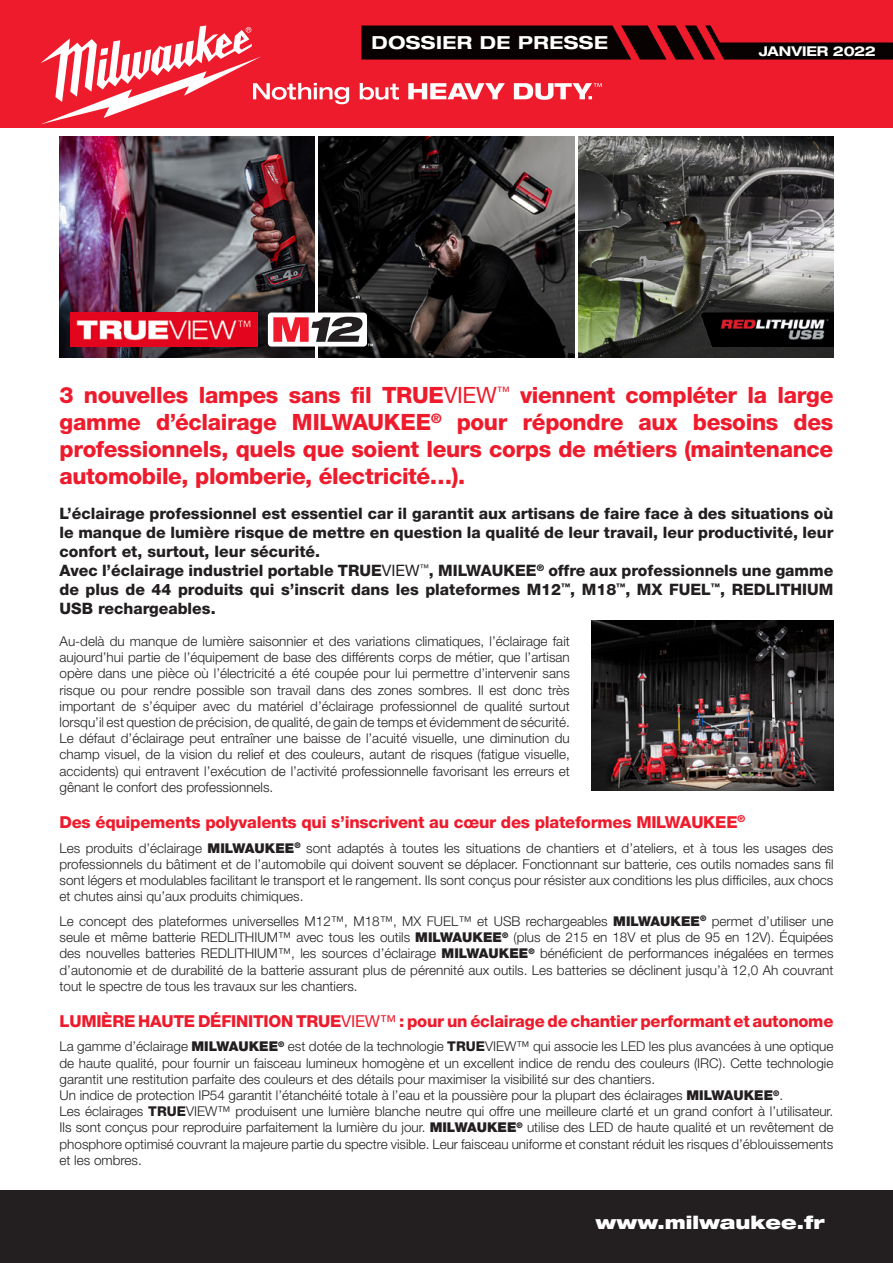
<style>
.page{position:relative;width:893px;height:1263px;background:#fff}
.page>*{position:absolute;margin:0;border:0;box-sizing:border-box;transform-origin:0 0}
.t1{font:800 22.5px/27px "Helvetica Neue";letter-spacing:-.015em;color:#ee1b2c;text-align:justify}
.t2{font:900 expanded 18px "Helvetica Neue";color:#fff}
.t3{font:700 expanded 18px "Helvetica Neue";letter-spacing:.025em;color:#fff}
.t4{font:800 16.5px "Helvetica Neue";letter-spacing:-.015em;color:#ee1b2c}
.t5{font:800 15.75px/18.9px "Helvetica Neue";color:#231f20;text-align:justify}
.t6{font:300 13.5px/16.2px "Helvetica Neue";color:#231f20;text-align:justify}
.t7{font:700 expanded 13.5px "Helvetica Neue";letter-spacing:-.01em;color:#fff}
.s1{font-weight:400}
.s2{font-weight:900}
.s3{font-weight:800}
</style>
<div class="page">
<div style="left:0;top:0;width:893px;height:128px;background:#ee1b2c"></div>
<div style="left:0;top:1191px;width:893px;height:72px;background:#231f20"></div>
<svg style="left:41px;top:26px;width:852px;height:98px"></svg>
<img style="left:60px;top:136px;width:255px;height:221px">
<img style="left:319px;top:136px;width:255px;height:221px">
<img style="left:578px;top:136px;width:255px;height:221px">
<div style="left:268px;top:313px;width:99px;height:34px;background:#fff;border-radius:4px"></div>
<svg style="left:273px;top:317px;width:100px;height:29px"></svg>
<img style="left:70px;top:313px;width:187px;height:34px">
<img style="left:702px;top:313px;width:131px;height:34px">
<img style="left:591px;top:621px;width:242px;height:170px">
<p class="t3" style="left:372px;top:31px;width:238px">DOSSIER DE PRESSE</p>
<p class="t7" style="left:759px;top:43px;width:119px">JANVIER 2022</p>
<p class="t1" style="left:60px;top:381px;width:775px">3 nouvelles lampes sans fil TRUE<span class="s1">VIEW</span><sup>™</sup> viennent compléter la large gamme d’éclairage MILWAUKEE<sup>®</sup> pour répondre aux besoins des professionnels, quels que soient leurs corps de métiers (maintenance automobile, plomberie, électricité…).</p>
<p class="t5" style="left:60px;top:504px;width:775px">L’éclairage professionnel est essentiel car il garantit aux artisans de faire face à des situations où le manque de lumière risque de mettre en question la qualité de leur travail, leur productivité, leur confort et, surtout, leur sécurité.</p>
<p class="t5" style="left:60px;top:561px;width:775px">Avec l’éclairage industriel portable TRUE<span class="s1">VIEW</span><sup>™</sup>, MILWAUKEE<sup>®</sup> offre aux professionnels une gamme de plus de 44 produits qui s’inscrit dans les plateformes M12<sup>™</sup>, M18<sup>™</sup>, MX FUEL<sup>™</sup>, REDLITHIUM USB rechargeables.</p>
<p class="t6" style="left:60px;top:633px;width:512px">Au-delà du manque de lumière saisonnier et des variations climatiques, l’éclairage fait aujourd’hui partie de l’équipement de base des différents corps de métier, que l’artisan opère dans une pièce où l’électricité a été coupée pour lui permettre d’intervenir sans risque ou pour rendre possible son travail dans des zones sombres. Il est donc très important de s’équiper avec du matériel d’éclairage professionnel de qualité surtout lorsqu’il est question de précision, de qualité, de gain de temps et évidemment de sécurité.<br>Le défaut d’éclairage peut entraîner une baisse de l’acuité visuelle, une diminution du champ visuel, de la vision du relief et des couleurs, autant de risques (fatigue visuelle, accidents) qui entravent l’exécution de l’activité professionnelle favorisant les erreurs et gênant le confort des professionnels.</p>
<p class="t4" style="left:60px;top:812px;width:687px">Des équipements polyvalents qui s’inscrivent au cœur des plateformes MILWAUKEE<sup>®</sup></p>
<p class="t6" style="left:60px;top:839px;width:775px">Les produits d’éclairage <span class="s2">MILWAUKEE</span><sup>®</sup> sont adaptés à toutes les situations de chantiers et d’ateliers, et à tous les usages des professionnels du bâtiment et de l’automobile qui doivent souvent se déplacer. Fonctionnant sur batterie, ces outils nomades sans fil sont légers et modulables facilitant le transport et le rangement. Ils sont conçus pour résister aux conditions les plus difficiles, aux chocs et chutes ainsi qu’aux produits chimiques.</p>
<p class="t6" style="left:60px;top:913px;width:775px">Le concept des plateformes universelles M12™, M18™, MX FUEL™ et USB rechargeables <span class="s2">MILWAUKEE</span><sup>®</sup> permet d’utiliser une seule et même batterie REDLITHIUM™ avec tous les outils <span class="s2">MILWAUKEE</span><sup>®</sup> (plus de 215 en 18V et plus de 95 en 12V). Équipées des nouvelles batteries REDLITHIUM™, les sources d’éclairage <span class="s2">MILWAUKEE</span><sup>®</sup> bénéficient de performances inégalées en termes d’autonomie et de durabilité de la batterie assurant plus de pérennité aux outils. Les batteries se déclinent jusqu’à 12,0 Ah couvrant tout le spectre de tous les travaux sur les chantiers.</p>
<p class="t4" style="left:60px;top:1011px;width:775px">LUMIÈRE HAUTE DÉFINITION TRUE<span class="s1">VIEW™</span> : pour un éclairage de chantier performant et autonome</p>
<p class="t6" style="left:60px;top:1038px;width:775px">La gamme d’éclairage <span class="s2">MILWAUKEE</span><sup>®</sup> est dotée de la technologie <span class="s3">TRUE</span>VIEW™ qui associe les LED les plus avancées à une optique de haute qualité, pour fournir un faisceau lumineux homogène et un excellent indice de rendu des couleurs (IRC). Cette technologie garantit une restitution parfaite des couleurs et des détails pour maximiser la visibilité sur des chantiers.</p>
<p class="t6" style="left:60px;top:1087px;width:725px">Un indice de protection IP54 garantit l’étanchéité totale à l’eau et la poussière pour la plupart des éclairages <span class="s2">MILWAUKEE</span><sup>®</sup>.</p>
<p class="t6" style="left:60px;top:1103px;width:775px">Les éclairages <span class="s3">TRUE</span>VIEW™ produisent une lumière blanche neutre qui offre une meilleure clarté et un grand confort à l’utilisateur.<br>Ils sont conçus pour reproduire parfaitement la lumière du jour. <span class="s2">MILWAUKEE</span><sup>®</sup> utilise des LED de haute qualité et un revêtement de phosphore optimisé couvrant la majeure partie du spectre visible. Leur faisceau uniforme et constant réduit les risques d’éblouissements et les ombres.</p>
<p class="t2" style="left:595px;top:1211px;width:231px">www.milwaukee.fr</p>
</div>
